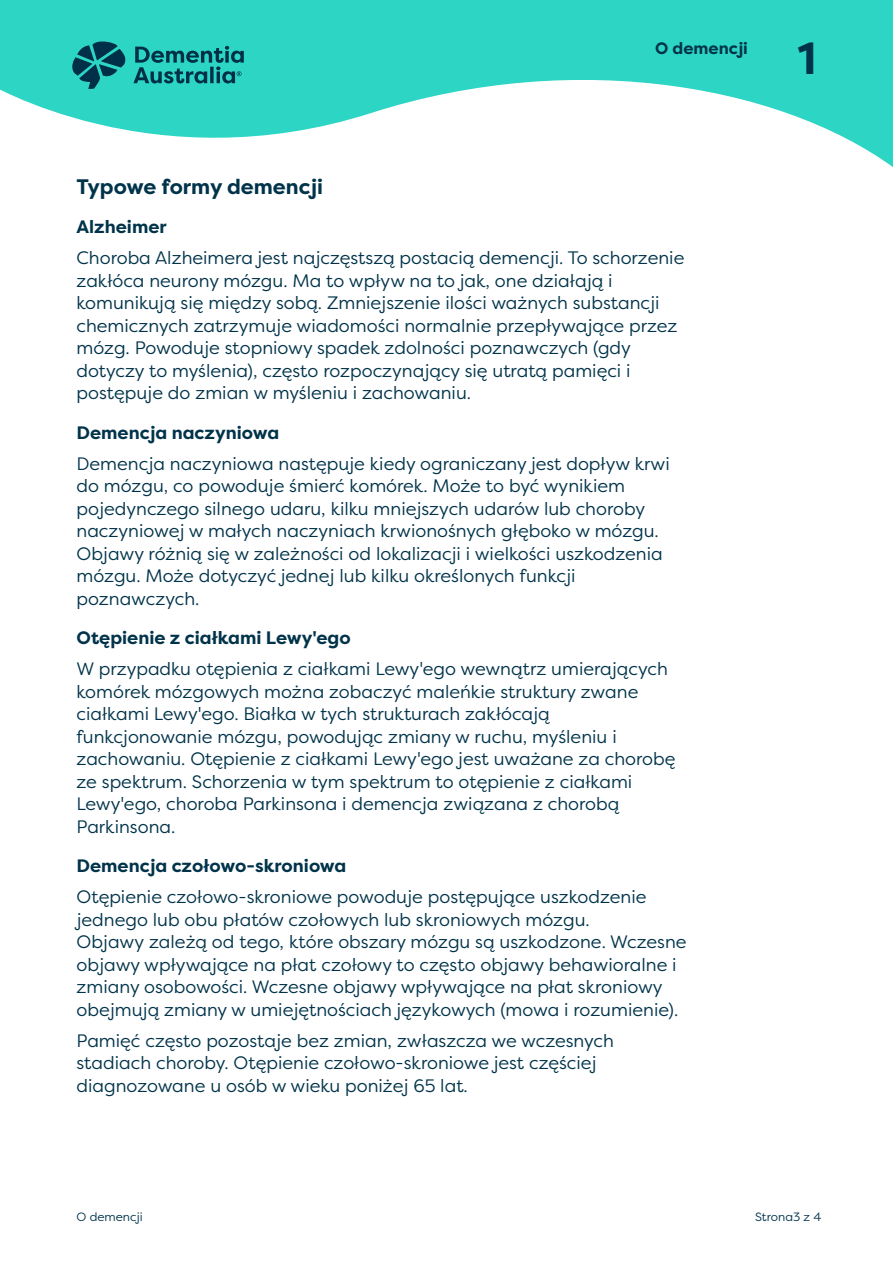
<style>
.page{position:relative;width:893px;height:1263px;background:#fff}
.page>*{position:absolute;margin:0;border:0;box-sizing:border-box;transform-origin:0 0}
.t1{font:700 45px "Filson Pro";color:#00334a}
.t2{font:700 21px "Filson Pro";color:#00334a}
.t3{font:18px/22.5px "Filson Pro";color:#00334a}
.t4{font:700 16.5px "Filson Pro";color:#00334a}
.t5{font:12px "Filson Pro";color:#00334a}
.s1{font-weight:700}
</style>
<div class="page">
<svg style="left:0;top:0;width:893px;height:167px;fill:#2cd5c4"></svg>
<svg style="left:72px;top:41px;width:172px;height:48px;background:#1d9d9a"></svg>
<p class="t4" style="left:655px;top:38px;width:94px">O demencji</p>
<h1 class="t1" style="left:798px;top:30px;width:20px">1</h1>
<p class="t2" style="left:77px;top:173px;width:248px">Typowe formy demencji</p>
<p class="t3" style="left:77px;top:211px;width:609px;line-height:31px"><span class="s1">Alzheimer<br></span>Choroba Alzheimera jest najczęstszą postacią demencji. To schorzenie</p>
<p class="t3" style="left:77px;top:269px;width:602px">zakłóca neurony mózgu. Ma to wpływ na to jak, one działają i komunikują się między sobą. Zmniejszenie ilości ważnych substancji chemicznych zatrzymuje wiadomości normalnie przepływające przez mózg. Powoduje stopniowy spadek zdolności poznawczych (gdy dotyczy to myślenia), często rozpoczynający się utratą pamięci i postępuje do zmian w myśleniu i zachowaniu.</p>
<p class="t3" style="left:77px;top:416px;width:595px;line-height:31px"><span class="s1">Demencja naczyniowa<br></span>Demencja naczyniowa następuje kiedy ograniczany jest dopływ krwi</p>
<p class="t3" style="left:77px;top:474px;width:588px">do mózgu, co powoduje śmierć komórek. Może to być wynikiem pojedynczego silnego udaru, kilku mniejszych udarów lub choroby naczyniowej w małych naczyniach krwionośnych głęboko w mózgu.<br>Objawy różnią się w zależności od lokalizacji i wielkości uszkodzenia mózgu. Może dotyczyć jednej lub kilku określonych funkcji poznawczych.</p>
<p class="t3" style="left:77px;top:622px;width:593px;line-height:31px"><span class="s1">Otępienie z ciałkami Lewy'ego<br></span>W przypadku otępienia z ciałkami Lewy'ego wewnątrz umierających</p>
<p class="t3" style="left:77px;top:680px;width:600px">komórek mózgowych można zobaczyć maleńkie struktury zwane ciałkami Lewy'ego. Białka w tych strukturach zakłócają funkcjonowanie mózgu, powodując zmiany w ruchu, myśleniu i zachowaniu. Otępienie z ciałkami Lewy'ego jest uważane za chorobę ze spektrum. Schorzenia w tym spektrum to otępienie z ciałkami Lewy'ego, choroba Parkinsona i demencja związana z chorobą Parkinsona.</p>
<p class="t3" style="left:77px;top:850px;width:571px;line-height:31px"><span class="s1">Demencja czołowo-skroniowa<br></span>Otępienie czołowo-skroniowe powoduje postępujące uszkodzenie</p>
<p class="t3" style="left:77px;top:908px;width:612px">jednego lub obu płatów czołowych lub skroniowych mózgu.<br>Objawy zależą od tego, które obszary mózgu są uszkodzone. Wczesne objawy wpływające na płat czołowy to często objawy behawioralne i zmiany osobowości. Wczesne objawy wpływające na płat skroniowy obejmują zmiany w umiejętnościach językowych (mowa i rozumienie).</p>
<p class="t3" style="left:77px;top:1029px;width:539px">Pamięć często pozostaje bez zmian, zwłaszcza we wczesnych stadiach choroby. Otępienie czołowo-skroniowe jest częściej diagnozowane u osób w wieku poniżej 65 lat.</p>
<p class="t5" style="left:77px;top:1209px;width:68px">O demencji</p>
<p class="t5" style="left:755px;top:1209px;width:68px">Strona3 z 4</p>
</div>
